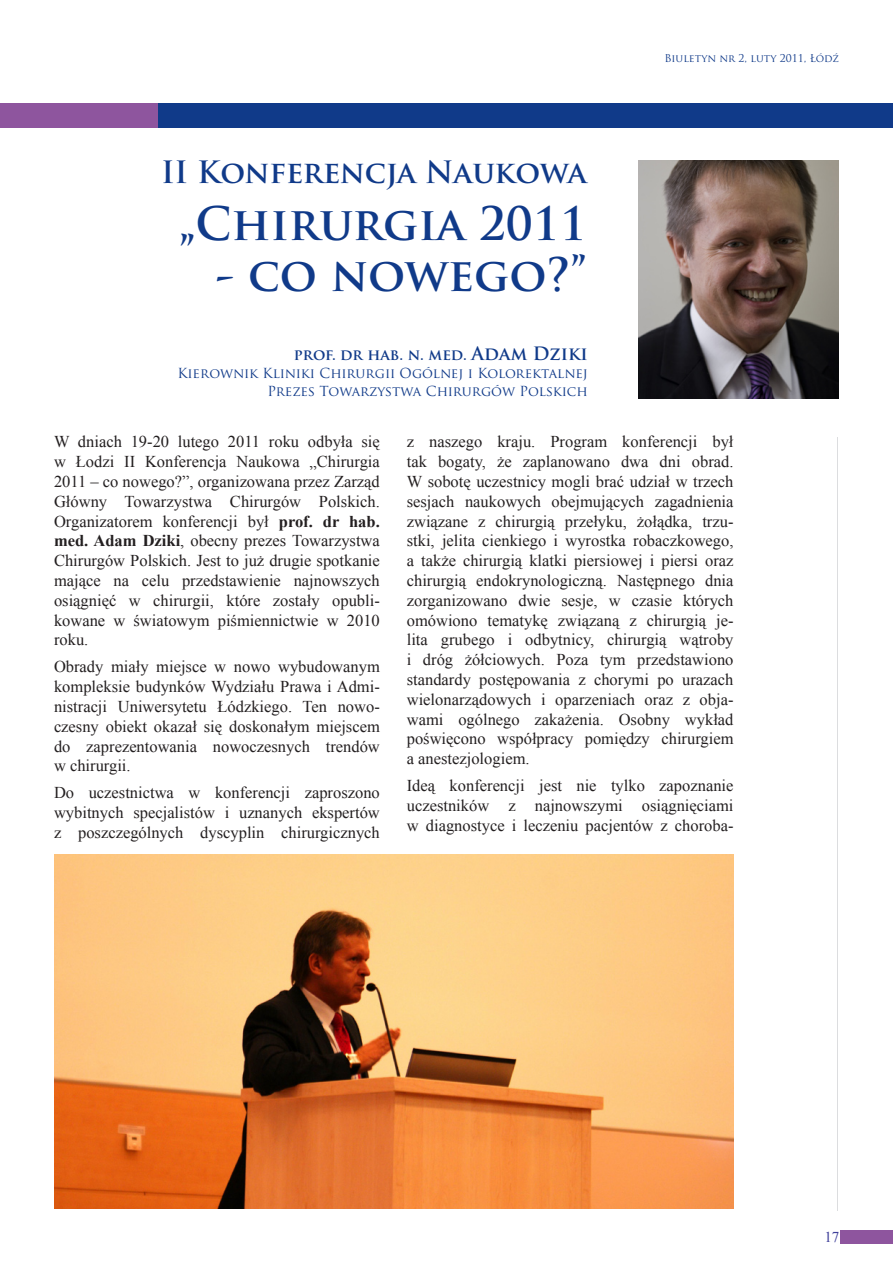
<style>
.page{position:relative;width:893px;height:1263px;background:#fff}
.page>*{position:absolute;margin:0;border:0;box-sizing:border-box;transform-origin:0 0}
.t1{font:700 45px "Trajan Pro";color:#103a89}
.t2{font:700 30px "Trajan Pro";color:#103a89}
.t3{font:16.5px/19.8px "Times New Roman";color:#231f20;text-align:justify}
.t4{font:700 15px "Trajan Pro";letter-spacing:-.005em;color:#103a89}
.t5{font:15px "Times New Roman";color:#3e3f99}
.t6{font:13.5px/18px "Trajan Pro";color:#103a89;text-align:right}
.t7{font:10.5px "Trajan Pro";color:#103a89}
.s1{font-size:18px}
.s2{font-weight:700}
</style>
<div class="page">
<div style="left:0;top:104px;width:893px;height:24px;background:#103a89"></div>
<div style="left:840px;top:1230px;width:53px;height:14px;background:#8e559e"></div>
<hr style="left:837px;top:437px;width:1px;height:774px;background:#dcdddf">
<img style="left:639px;top:160px;width:200px;height:238px">
<img style="left:54px;top:855px;width:679px;height:354px">
<div style="left:0;top:104px;width:158px;height:24px;background:#8e559e"></div>
<h2 class="t2" style="left:161px;top:153px;width:427px">II Konferencja Naukowa</h2>
<h1 class="t1" style="left:179px;top:195px;width:409px">„Chirurgia 2011</h1>
<h1 class="t1" style="left:216px;top:246px;width:373px">- co nowego?”</h1>
<p class="t7" style="left:664px;top:52px;width:176px">Biuletyn nr 2, luty 2011, Łódź</p>
<p class="t4" style="left:294px;top:345px;width:295px">prof. dr hab. n. med. <span class="s1">Adam Dziki</span></p>
<p class="t6" style="left:177px;top:364px;width:412px">Kierownik Kliniki Chirurgii Ogólnej i Kolorektalnej<br>Prezes Towarzystwa Chirurgów Polskich</p>
<p class="t3" style="left:54px;top:432px;width:327px">W dniach 19-20 lutego 2011 roku odbyła się w Łodzi II Konferencja Naukowa „Chirurgia 2011 – co nowego?”, organizowana przez Zarząd Główny Towarzystwa Chirurgów Polskich.<br>Organizatorem konferencji był <span class="s2">prof. dr hab. med. Adam Dziki</span>, obecny prezes Towarzystwa Chirurgów Polskich. Jest to już drugie spotkanie mające na celu przedstawienie najnowszych osiągnięć w chirurgii, które zostały opubli&shy;kowane w światowym piśmiennictwie w 2010 roku.</p>
<p class="t3" style="left:54px;top:657px;width:327px">Obrady miały miejsce w nowo wybudowanym kompleksie budynków Wydziału Prawa i Admi&shy;nistracji Uniwersytetu Łódzkiego. Ten nowo&shy;czesny obiekt okazał się doskonałym miejscem do zaprezentowania nowoczesnych trendów w chirurgii.</p>
<p class="t3" style="left:54px;top:783px;width:327px">Do uczestnictwa w konferencji zaproszono wybitnych specjalistów i uznanych ekspertów z poszczególnych dyscyplin chirurgicznych</p>
<p class="t3" style="left:407px;top:432px;width:328px">z naszego kraju. Program konferencji był tak bogaty, że zaplanowano dwa dni obrad.<br>W sobotę uczestnicy mogli brać udział w trzech sesjach naukowych obejmujących zagadnienia związane z chirurgią przełyku, żołądka, trzu&shy;stki, jelita cienkiego i wyrostka robaczkowego, a także chirurgią klatki piersiowej i piersi oraz chirurgią endokrynologiczną. Następnego dnia zorganizowano dwie sesje, w czasie których omówiono tematykę związaną z chirurgią je&shy;lita grubego i odbytnicy, chirurgią wątroby i dróg żółciowych. Poza tym przedstawiono standardy postępowania z chorymi po urazach wielonarządowych i oparzeniach oraz z obja&shy;wami ogólnego zakażenia. Osobny wykład poświęcono współpracy pomiędzy chirurgiem a anestezjologiem.</p>
<p class="t3" style="left:407px;top:775px;width:328px">Ideą konferencji jest nie tylko zapoznanie uczestników z najnowszymi osiągnięciami w diagnostyce i leczeniu pacjentów z choroba-</p>
<p class="t5" style="left:824px;top:1227px;width:16px">17</p>
</div>
